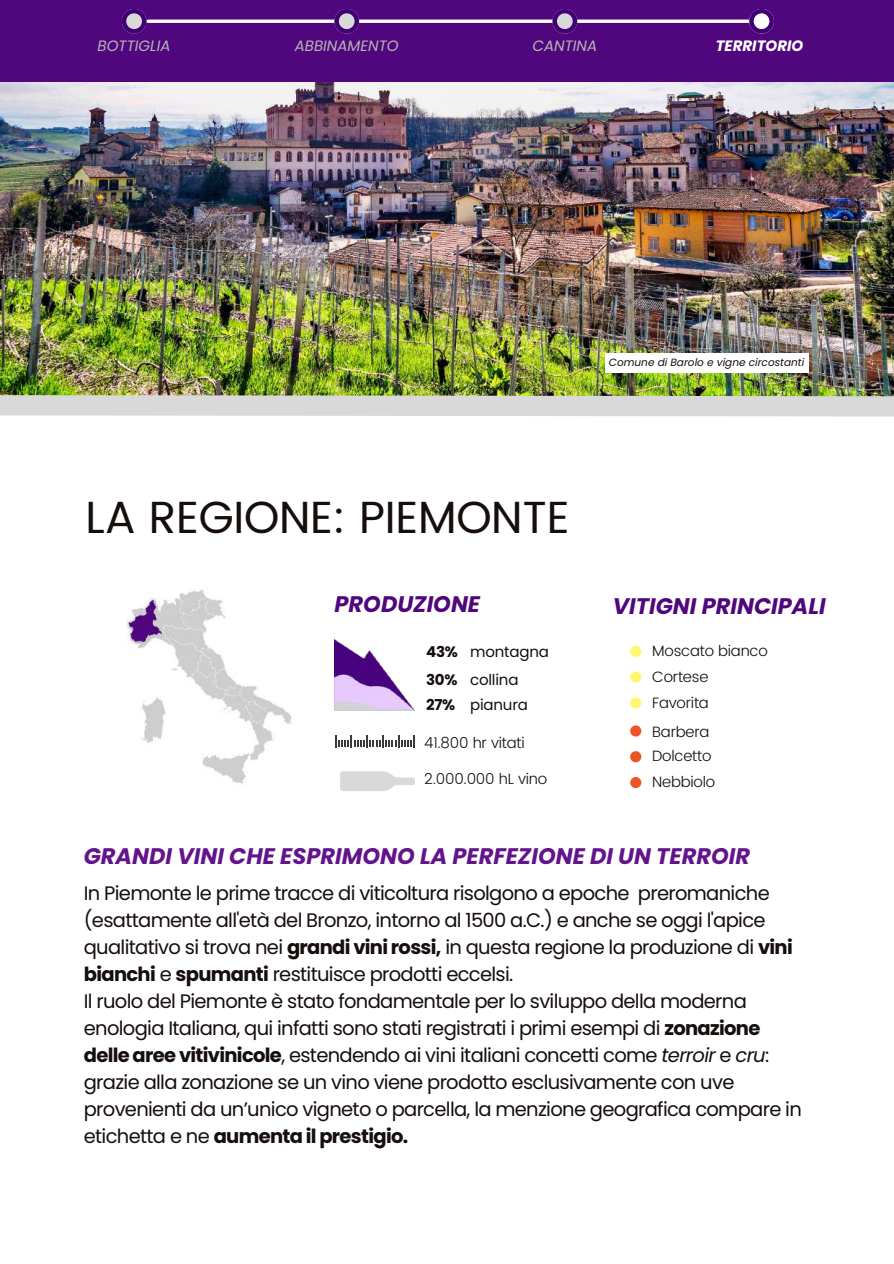
<style>
.page{position:relative;width:894px;height:1264px;background:#fff}
.page>*{position:absolute;margin:0;border:0;box-sizing:border-box;transform-origin:0 0}
.t1{font:45px "Poppins";letter-spacing:-.005em;color:#150e0d}
.t2{font:italic 700 22.5px "Poppins";color:#62138d}
.t3{font:italic 700 22.5px "Poppins";color:#50077d}
.t4{font:19.5px/27px "Poppins";letter-spacing:-.035em;color:#150e0d}
.t5{font:300 15px/25.8px "Poppins";letter-spacing:-.015em;color:#150e0d}
.t6{font:15px/28.3px "Poppins";letter-spacing:-.015em;color:#150e0d}
.t7{font:italic 15px "Poppins";color:#b5b5b5}
.t8{font:italic 700 15px "Poppins";color:#fff}
.t9{font:italic 10.5px "Poppins";color:#150e0d}
.s1{font-weight:700}
.s2{font-style:italic}
</style>
<div class="page">
<img style="left:334px;top:640px;width:80px;height:70px">
<svg style="left:335px;top:735px;width:80px;height:12px"></svg>
<svg style="left:340px;top:771px;width:75px;height:20px"></svg>
<img style="left:126px;top:590px;width:166px;height:194px">
<div style="left:630px;top:645px;width:11px;height:12px;background:#fff86e;border-radius:50%"></div>
<div style="left:630px;top:671px;width:11px;height:11px;background:#fff86e;border-radius:50%"></div>
<div style="left:630px;top:697px;width:11px;height:11px;background:#fff86e;border-radius:50%"></div>
<div style="left:630px;top:725px;width:11px;height:11px;background:#ec5528;border-radius:50%"></div>
<div style="left:630px;top:751px;width:11px;height:11px;background:#ec5528;border-radius:50%"></div>
<div style="left:630px;top:777px;width:11px;height:11px;background:#ec5528;border-radius:50%"></div>
<img style="left:0;top:82px;width:893px;height:303px">
<div style="left:0;top:0;width:893px;height:82px;background:#50077d"></div>
<svg style="left:122px;top:9px;width:24px;height:25px"></svg>
<hr style="left:148px;top:20px;width:611px;height:3px;background:#fff">
<svg style="left:334px;top:9px;width:25px;height:25px"></svg>
<svg style="left:552px;top:9px;width:25px;height:25px"></svg>
<svg style="left:749px;top:9px;width:24px;height:25px"></svg>
<img style="left:0;top:385px;width:893px;height:32px">
<div style="left:604px;top:353px;width:204px;height:19px;background:#fff"></div>
<p class="t7" style="left:98px;top:35px;width:74px">BOTTIGLIA</p>
<p class="t7" style="left:294px;top:35px;width:105px">ABBINAMENTO</p>
<p class="t7" style="left:532px;top:35px;width:66px">CANTINA</p>
<p class="t8" style="left:715px;top:35px;width:89px">TERRITORIO</p>
<p class="t9" style="left:608px;top:355px;width:197px">Comune di Barolo e vigne circostanti</p>
<h1 class="t1" style="left:86px;top:491px;width:485px">LA REGIONE: PIEMONTE</h1>
<p class="t3" style="left:334px;top:588px;width:147px">PRODUZIONE</p>
<p class="t6" style="left:426px;top:637px;width:124px"><span class="s1">43%</span> montagna<br><span class="s1">30%</span> collina</p>
<p class="t6" style="left:426px;top:691px;width:103px"><span class="s1">27%</span> pianura</p>
<p class="t5" style="left:424px;top:730px;width:102px">41.800 hr vitati</p>
<p class="t5" style="left:424px;top:766px;width:124px">2.000.000 hL vino</p>
<p class="t3" style="left:612px;top:590px;width:214px">VITIGNI PRINCIPALI</p>
<p class="t5" style="left:652px;top:637px;width:117px">Moscato bianco<br>Cortese<br>Favorita</p>
<p class="t5" style="left:652px;top:719px;width:61px;line-height:24.3px">Barbera<br>Dolcetto</p>
<p class="t5" style="left:652px;top:769px;width:64px">Nebbiolo</p>
<p class="t2" style="left:84px;top:840px;width:667px">GRANDI VINI CHE ESPRIMONO LA PERFEZIONE DI UN TERROIR</p>
<p class="t4" style="left:84px;top:879px;width:719px">In Piemonte le prime tracce di viticoltura risolgono a epoche preromaniche (esattamente all'età del Bronzo, intorno al 1500 a.C.) e anche se oggi l'apice qualitativo si trova nei <span class="s1">grandi vini rossi,</span> in questa regione la produzione di <span class="s1">vini bianchi</span> e <span class="s1">spumanti</span> restituisce prodotti eccelsi.<br>Il ruolo del Piemonte è stato fondamentale per lo sviluppo della moderna enologia Italiana, qui infatti sono stati registrati i primi esempi di <span class="s1">zonazione delle aree vitivinicole</span>, estendendo ai vini italiani concetti come <span class="s2">terroir</span> e <span class="s2">cru</span>: grazie alla zonazione se un vino viene prodotto esclusivamente con uve provenienti da un’unico vigneto o parcella, la menzione geografica compare in etichetta e ne <span class="s1">aumenta il prestigio.</span></p>
</div>
